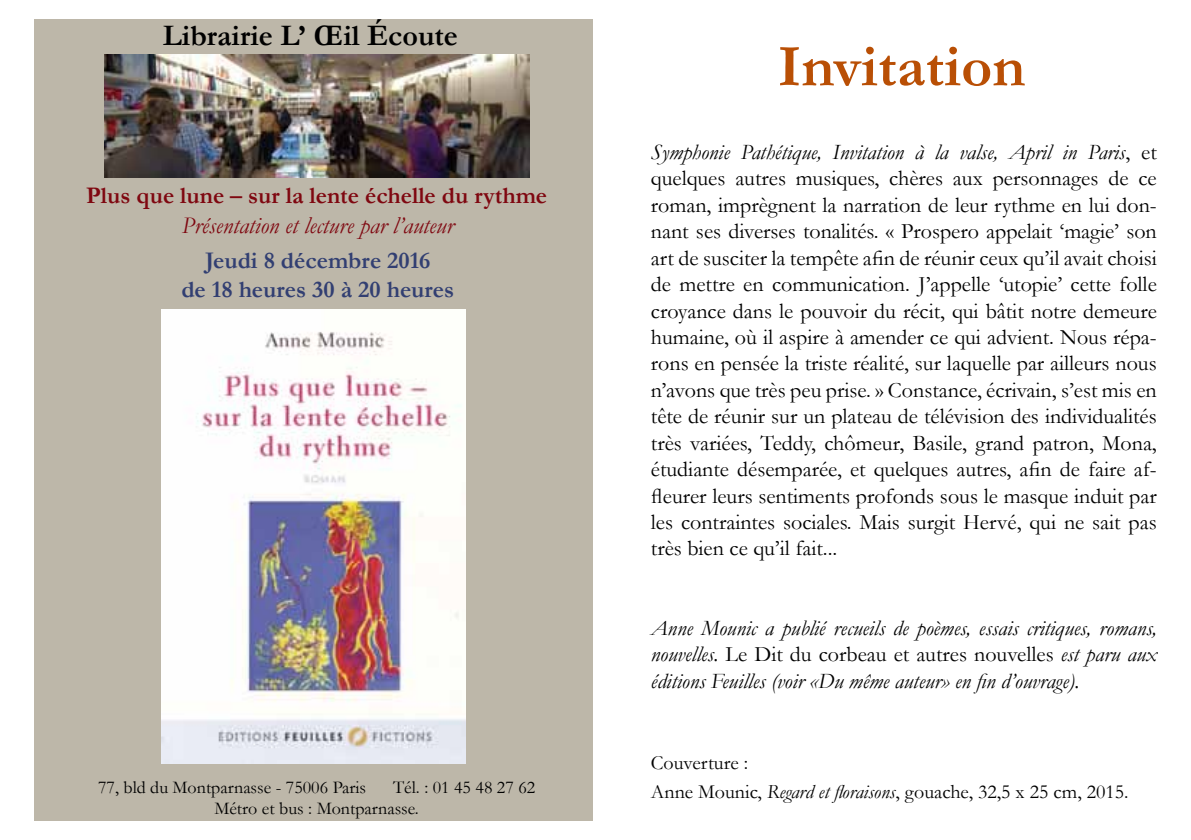
<style>
.page{position:relative;width:1191px;height:840px;background:#fff}
.page>*{position:absolute;margin:0;border:0;box-sizing:border-box;transform-origin:0 0}
.t1{font:700 60px "Garamond";color:#b94f05}
.t2{font:700 30px "Garamond";color:#000}
.t3{font:700 24px/28.8px "Garamond";color:#323f72;text-align:center}
.t4{font:700 24px "Garamond";color:#7f0710}
.t5{font:italic 24px "Garamond";color:#7f0710}
.t6{font:22px/26.4px "Garamond";color:#000;text-align:justify}
.t7{font:italic 22px/26.4px "Garamond";color:#000;text-align:justify}
.t8{font:20px/28.8px "Garamond";color:#000}
.t9{font:18px/21.6px "Garamond";color:#000}
.s1{font-style:italic}
.s2{font-style:normal}
</style>
<div class="page">
<div style="left:34px;top:20px;width:559px;height:800px;background:#bdb7a9"></div>
<img style="left:105px;top:55px;width:425px;height:122px">
<img style="left:162px;top:309px;width:303px;height:453px">
<h2 class="t2" style="left:163px;top:15px;width:297px">Librairie L’ Œil Écoute</h2>
<p class="t4" style="left:86px;top:179px;width:462px">Plus que lune – sur la lente échelle du rythme</p>
<p class="t5" style="left:182px;top:209px;width:273px">Présentation et lecture par l’auteur</p>
<p class="t3" style="left:181px;top:246px;width:274px">Jeudi 8 décembre 2016<br>de 18 heures 30 à 20 heures</p>
<p class="t9" style="left:98px;top:775px;width:269px">77, bld du Montparnasse - 75006 Paris</p>
<p class="t9" style="left:214px;top:775px;width:322px;text-indent:179px">Tél. : 01 45 48 27 62<br>Métro et bus : Montparnasse.</p>
<h1 class="t1" style="left:777px;top:26px;width:249px">Invitation</h1>
<p class="t6" style="left:651px;top:138px;width:507px"><span class="s1">Symphonie Pathétique, Invitation à la valse, April in Paris</span>, et quelques autres musiques, chères aux personnages de ce roman, imprègnent la narration de leur rythme en lui don&shy;nant ses diverses tonalités. « Prospero appelait ‘magie’ son art de susciter la tempête afin de réunir ceux qu’il avait choisi de mettre en communication. J’appelle ‘utopie’ cette folle croyance dans le pouvoir du récit, qui bâtit notre demeure humaine, où il aspire à amender ce qui advient. Nous répa&shy;rons en pensée la triste réalité, sur laquelle par ailleurs nous n’avons que très peu prise. » Constance, écrivain, s’est mis en tête de réunir sur un plateau de télévision des individualités très variées, Teddy, chômeur, Basile, grand patron, Mona, étudiante désemparée, et quelques autres, afin de faire af&shy;fleurer leurs sentiments profonds sous le masque induit par les contraintes sociales. Mais surgit Hervé, qui ne sait pas très bien ce qu’il fait...</p>
<p class="t7" style="left:651px;top:613px;width:507px">Anne Mounic a publié recueils de poèmes, essais critiques, romans, nouvelles. <span class="s2">Le Dit du corbeau et autres nouvelles</span> est paru aux éditions Feuilles (voir «Du même auteur» en fin d’ouvrage).</p>
<p class="t8" style="left:651px;top:747px;width:479px">Couverture :<br>Anne Mounic, <span class="s1">Regard et floraisons</span>, gouache, 32,5 x 25 cm, 2015.</p>
</div>
